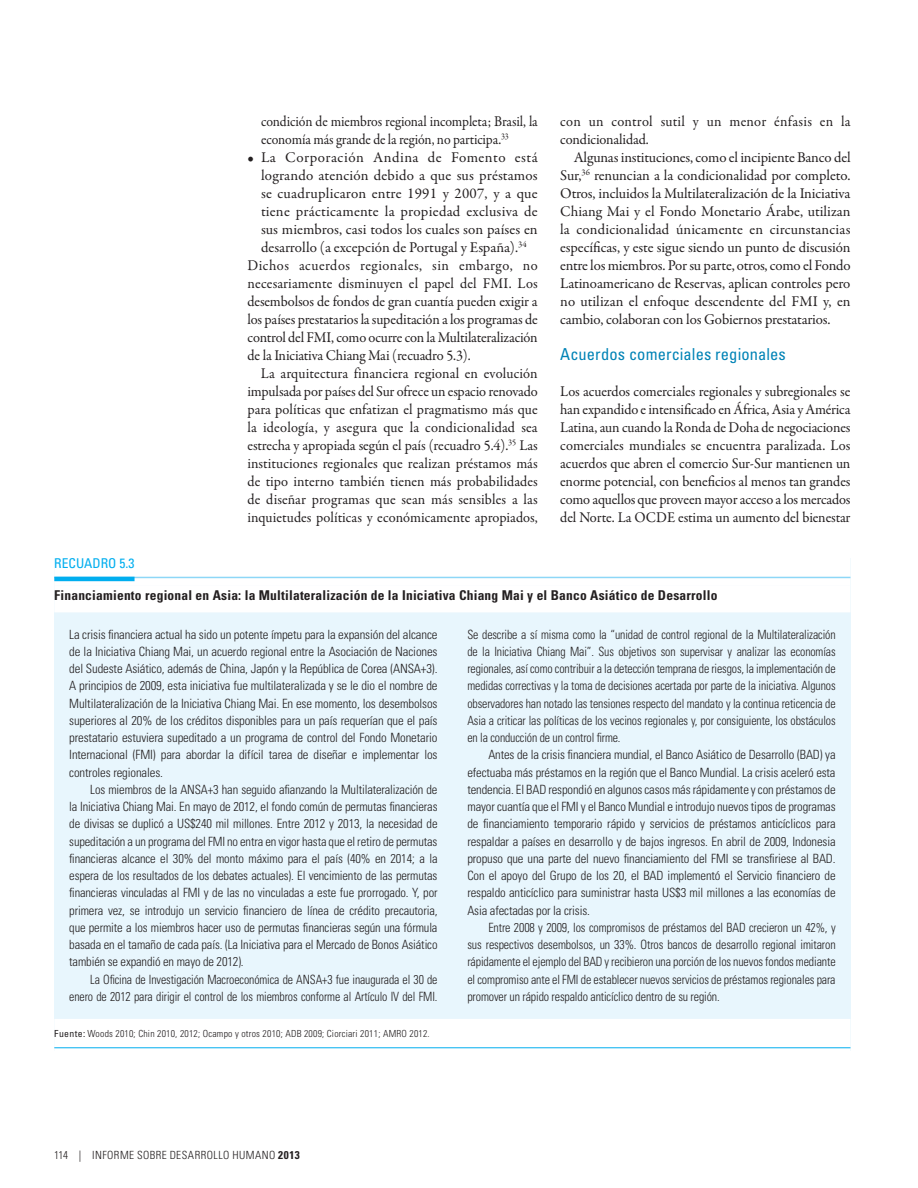
<style>
.page{position:relative;width:918px;height:1188px;background:#fff}
.page>*{position:absolute;margin:0;border:0;box-sizing:border-box;transform-origin:0 0}
.t1{font:condensed 16.5px "Univers LT Std";letter-spacing:.005em;color:#0083b6}
.t2{font:15px/18px "Garamond Premr Pro";color:#231f20;scale:.96 1}
.t3{font:15px/18px "Garamond Premr Pro";color:#231f20;text-align:justify}
.t4{font:15px/18px "Garamond Premr Pro";color:#231f20;scale:.92 1}
.t5{font:15px "Garamond Premr Pro";letter-spacing:.035em;color:#231f20;scale:.96 1}
.t6{font:15px "Garamond Premr Pro";letter-spacing:.03em;color:#231f20}
.t7{font:700 condensed 13.5px "Univers LT Std";letter-spacing:.015em;color:#231f20}
.t8{font:condensed 13.5px "Univers LT Std";color:#00aeef}
.t9{font:300 condensed 12.75px/17.2px "Univers LT Std";letter-spacing:-.01em;color:#231f20;text-align:justify}
.t10{font:300 condensed 12.75px/17.2px "Univers LT Std";letter-spacing:-.01em;color:#231f20;text-align:right;scale:.93 1}
.t11{font:300 condensed 12.75px/17.2px "Univers LT Std";letter-spacing:-.01em;color:#231f20;text-align:justify;scale:.94 1}
.t12{font:300 condensed 11.25px "Univers LT Std";letter-spacing:.04em;color:#231f20}
.t13{font:300 condensed 9.75px "Univers LT Std";letter-spacing:.02em;color:#231f20}
.s1{font-weight:400}
.s2{font-weight:700}
</style>
<div class="page">
<div style="left:54px;top:558px;width:796px;height:492px;background:#e8f6fd"></div>
<div style="left:54px;top:557px;width:796px;height:29px;background:#fff"></div>
<hr style="left:54px;top:577px;width:796px;height:1px;background:#8dd7f7">
<hr style="left:54px;top:577px;width:81px;height:4px;background:#00aeef">
<div style="left:54px;top:585px;width:796px;height:27px;background:#fff"></div>
<div style="left:54px;top:1019px;width:796px;height:34px;background:#fff"></div>
<hr style="left:54px;top:1047px;width:796px;height:1px;background:#00aeef">
<p class="t4" style="left:261px;top:113px;width:302px">condición de miembros regional incompleta; Brasil, la economía más grande de la región, no participa.<sup>33</sup></p>
<p class="t6" style="left:248px;top:148px;width:292px">• La Corporación Andina de Fomento está</p>
<p class="t3" style="left:261px;top:167px;width:278px">logrando atención debido a que sus préstamos</p>
<p class="t3" style="left:261px;top:185px;width:278px">se cuadruplicaron entre 1991 y 2007, y a que</p>
<p class="t3" style="left:261px;top:203px;width:278px">tiene prácticamente la propiedad exclusiva de</p>
<p class="t3" style="left:261px;top:221px;width:278px">sus miembros, casi todos los cuales son países en</p>
<p class="t3" style="left:261px;top:239px;width:267px">desarrollo (a excepción de Portugal y España).<sup>34</sup></p>
<p class="t5" style="left:248px;top:256px;width:304px">Dichos acuerdos regionales, sin embargo, no</p>
<p class="t2" style="left:248px;top:275px;width:304px">necesariamente disminuyen el papel del FMI. Los</p>
<p class="t2" style="left:248px;top:293px;width:304px">desembolsos de fondos de gran cuantía pueden exigir a</p>
<p class="t2" style="left:248px;top:311px;width:304px">los países prestatarios la supeditación a los programas de</p>
<p class="t2" style="left:248px;top:329px;width:304px">control del FMI, como ocurre con la Multilateralización</p>
<p class="t2" style="left:248px;top:347px;width:234px">de la Iniciativa Chiang Mai (recuadro 5.3).</p>
<p class="t2" style="left:261px;top:365px;width:290px">La arquitectura financiera regional en evolución</p>
<p class="t2" style="left:248px;top:383px;width:304px">impulsada por países del Sur ofrece un espacio renovado</p>
<p class="t2" style="left:248px;top:401px;width:304px">para políticas que enfatizan el pragmatismo más que</p>
<p class="t2" style="left:248px;top:419px;width:304px">la ideología, y asegura que la condicionalidad sea</p>
<p class="t2" style="left:248px;top:437px;width:304px">estrecha y apropiada según el país (recuadro 5.4).<sup>35</sup> Las</p>
<p class="t2" style="left:248px;top:455px;width:304px">instituciones regionales que realizan préstamos más</p>
<p class="t2" style="left:248px;top:473px;width:304px">de tipo interno también tienen más probabilidades</p>
<p class="t2" style="left:248px;top:491px;width:304px">de diseñar programas que sean más sensibles a las</p>
<p class="t2" style="left:248px;top:509px;width:304px">inquietudes políticas y económicamente apropiados,</p>
<p class="t2" style="left:560px;top:113px;width:304px">con un control sutil y un menor énfasis en la condicionalidad.</p>
<p class="t3" style="left:560px;top:149px;width:292px;text-indent:14px">Algunas instituciones, como el incipiente Banco del Sur,<sup>36</sup> renuncian a la condicionalidad por completo.<br>Otros, incluidos la Multilateralización de la Iniciativa Chiang Mai y el Fondo Monetario Árabe, utilizan la condicionalidad únicamente en circunstancias específicas, y este sigue siendo un punto de discusión entre los miembros. Por su parte, otros, como el Fondo Latinoamericano de Reservas, aplican controles pero no utilizan el enfoque descendente del FMI y, en cambio, colaboran con los Gobiernos prestatarios.</p>
<p class="t1" style="left:560px;top:344px;width:227px">Acuerdos comerciales regionales</p>
<p class="t2" style="left:560px;top:383px;width:304px;text-align:justify">Los acuerdos comerciales regionales y subregionales se han expandido e intensificado en África, Asia y América Latina, aun cuando la Ronda de Doha de negociaciones comerciales mundiales se encuentra paralizada. Los acuerdos que abren el comercio Sur-Sur mantienen un enorme potencial, con beneficios al menos tan grandes como aquellos que proveen mayor acceso a los mercados del Norte. La OCDE estima un aumento del bienestar</p>
<p class="t8" style="left:54px;top:554px;width:82px">Recuadro 5.3</p>
<p class="t7" style="left:54px;top:587px;width:665px">Financiamiento regional en Asia: la Multilateralización de la Iniciativa Chiang Mai y el Banco Asiático de Desarrollo</p>
<p class="t9" style="left:69px;top:626px;width:370px">La crisis financiera actual ha sido un potente ímpetu para la expansión del alcance de la Iniciativa Chiang Mai, un acuerdo regional entre la Asociación de Naciones del Sudeste Asiático, además de China, Japón y la República de Corea (ANSA+3).<br>A principios de 2009, esta iniciativa fue multilateralizada y se le dio el nombre de Multilateralización de la Iniciativa Chiang Mai. En ese momento, los desembolsos superiores al 20% de los créditos disponibles para un país requerían que el país prestatario estuviera supeditado a un programa de control del Fondo Monetario Internacional (FMI) para abordar la difícil tarea de diseñar e implementar los controles regionales.</p>
<p class="t9" style="left:69px;top:781px;width:370px;text-indent:21px">Los miembros de la ANSA+3 han seguido afianzando la Multilateralización de la Iniciativa Chiang Mai. En mayo de 2012, el fondo común de permutas financieras de divisas se duplicó a US$240 mil millones. Entre 2012 y 2013, la necesidad de supeditación a un programa del FMI no entra en vigor hasta que el retiro de permutas financieras alcance el 30% del monto máximo para el país (40% en 2014; a la espera de los resultados de los debates actuales). El vencimiento de las permutas financieras vinculadas al FMI y de las no vinculadas a este fue prorrogado. Y, por primera vez, se introdujo un servicio financiero de línea de crédito precautoria, que permite a los miembros hacer uso de permutas financieras según una fórmula basada en el tamaño de cada país. (La Iniciativa para el Mercado de Bonos Asiático también se expandió en mayo de 2012).</p>
<p class="t10" style="left:69px;top:971px;width:398px">La Oficina de Investigación Macroeconómica de ANSA+3 fue inaugurada el 30 de enero de 2012 para dirigir el control de los miembros conforme al Artículo IV del FMI.</p>
<p class="t10" style="left:467px;top:626px;width:398px;text-align:justify">Se describe a sí misma como la “unidad de control regional de la Multilateralización de la Iniciativa Chiang Mai”. Sus objetivos son supervisar y analizar las economías regionales, así como contribuir a la detección temprana de riesgos, la implementación de medidas correctivas y la toma de decisiones acertada por parte de la iniciativa. Algunos observadores han notado las tensiones respecto del mandato y la continua reticencia de Asia a criticar las políticas de los vecinos regionales y, por consiguiente, los obstáculos en la conducción de un control firme.</p>
<p class="t9" style="left:467px;top:746px;width:370px;text-indent:21px">Antes de la crisis financiera mundial, el Banco Asiático de Desarrollo (BAD) ya efectuaba más préstamos en la región que el Banco Mundial. La crisis aceleró esta tendencia. El BAD respondió en algunos casos más rápidamente y con préstamos de mayor cuantía que el FMI y el Banco Mundial e introdujo nuevos tipos de programas de financiamiento temporario rápido y servicios de préstamos anticíclicos para respaldar a países en desarrollo y de bajos ingresos. En abril de 2009, Indonesia propuso que una parte del nuevo financiamiento del FMI se transfiriese al BAD.<br>Con el apoyo del Grupo de los 20, el BAD implementó el Servicio financiero de respaldo anticíclico para suministrar hasta US$3 mil millones a las economías de Asia afectadas por la crisis.</p>
<p class="t11" style="left:467px;top:919px;width:393px;text-indent:21px">Entre 2008 y 2009, los compromisos de préstamos del BAD crecieron un 42%, y sus respectivos desembolsos, un 33%. Otros bancos de desarrollo regional imitaron rápidamente el ejemplo del BAD y recibieron una porción de los nuevos fondos mediante el compromiso ante el FMI de establecer nuevos servicios de préstamos regionales para promover un rápido respaldo anticíclico dentro de su región.</p>
<p class="t13" style="left:54px;top:1028px;width:377px"><span class="s1">Fuente:</span> Woods 2010; Chin 2010, 2012; Ocampo y otros 2010; ADB 2009; Ciorciari 2011; AMRO 2012.</p>
<p class="t12" style="left:54px;top:1148px;width:247px">114 | INFORME SOBRE DESARROLLO HUMANO <span class="s2">2013</span></p>
</div>
